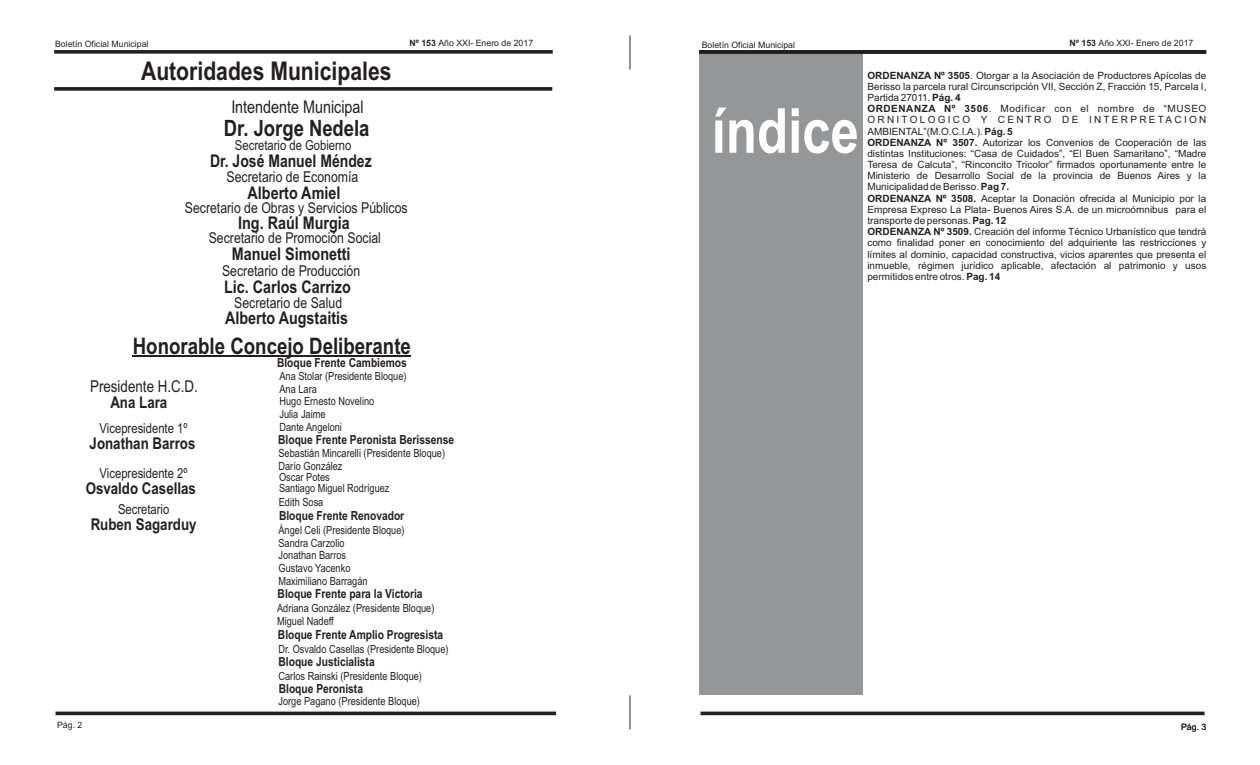
<style>
.page{position:relative;width:1260px;height:765px;background:#fff}
.page>*{position:absolute;margin:0;border:0;box-sizing:border-box;transform-origin:0 0}
.t1{font:700 62.12px "Arial Narrow";color:#fff}
.t2{font:700 25.75px "Arial Narrow";color:#231f20}
.t3{font:700 22.75px "Arial Narrow";color:#231f20}
.t4{font:700 22.5px "Arial Narrow";color:#231f20}
.t5{font:700 17.5px/31.6px "Arial Narrow";color:#231f20;text-align:center}
.t6{font:17.5px "Arial Narrow";color:#231f20}
.t7{font:16.38px "Arial Narrow";color:#231f20}
.t8{font:700 16.25px "Arial Narrow";color:#231f20}
.t9{font:15px/31.6px "Arial Narrow";color:#231f20;text-align:center}
.t10{font:13.75px "Arial Narrow";color:#231f20}
.t11{font:700 12.5px/26.9px "Arial Narrow";color:#231f20}
.t12{font:11.25px/12.8px "Arial Narrow";color:#231f20}
.t13{font:10px/11.1px "Arial";color:#231f20}
.t14{font:10px/11.1px "Arial";letter-spacing:.23em;color:#231f20;text-align:right}
.t15{font:700 10px "Arial";color:#231f20}
.t16{font:8.75px "Arial";color:#231f20}
.s1{font-weight:700}
</style>
<div class="page">
<hr style="left:630px;top:36px;width:1px;height:34px;background:#231f20">
<hr style="left:630px;top:695px;width:1px;height:34px;background:#231f20">
<hr style="left:56px;top:712px;width:500px;height:3px;background:#231f20">
<svg style="left:54px;top:50px;width:499px;height:4px;background:#383435"></svg>
<svg style="left:54px;top:87px;width:498px;height:4px;background:#383435"></svg>
<hr style="left:699px;top:50px;width:507px;height:4px;background:#231f20">
<div style="left:699px;top:54px;width:164px;height:640px;background:#949698"></div>
<hr style="left:701px;top:712px;width:504px;height:3px;background:#231f20">
<hr style="left:133px;top:356px;width:278px;height:1px;background:#231f20">
<p class="t16" style="left:55px;top:41px;width:95px">Boletín Oficial Municipal</p>
<p class="t16" style="left:409px;top:40px;width:125px"><span class="s1">Nº 153</span> Año XXI- Enero de 2017</p>
<p class="t16" style="left:702px;top:41px;width:95px">Boletín Oficial Municipal</p>
<p class="t16" style="left:1070px;top:40px;width:125px"><span class="s1">Nº 153</span> Año XXI- Enero de 2017</p>
<h2 class="t2" style="left:141px;top:61px;width:252px">Autoridades Municipales</h2>
<h3 class="t6" style="left:231px;top:100px;width:134px">Intendente Municipal</h3>
<h3 class="t4" style="left:224px;top:119px;width:147px">Dr. Jorge Nedela</h3>
<h3 class="t10" style="left:235px;top:140px;width:118px">Secretario de Gobierno</h3>
<h3 class="t9" style="left:226px;top:162px;width:133px">Secretario de Economía</h3>
<h3 class="t5" style="left:210px;top:147px;width:163px">Dr. José Manuel Méndez<br>Alberto Amiel</h3>
<h3 class="t9" style="left:185px;top:193px;width:224px">Secretario de Obras y Servicios Públicos</h3>
<h3 class="t5" style="left:238px;top:209px;width:113px">Ing. Raúl Murgia</h3>
<h3 class="t9" style="left:209px;top:223px;width:174px">Secretario de Promoción Social</h3>
<h3 class="t9" style="left:222px;top:257px;width:140px">Secretario de Producción<br>Secretario de Salud</h3>
<h3 class="t5" style="left:224px;top:239px;width:128px;line-height:33px">Manuel Simonetti<br>Lic. Carlos Carrizo</h3>
<h3 class="t5" style="left:225px;top:303px;width:125px">Alberto Augstaitis</h3>
<h3 class="t3" style="left:133px;top:337px;width:280px">Honorable Concejo Deliberante</h3>
<p class="t12" style="left:279px;top:371px;width:129px">Ana Stolar (Presidente Bloque)<br>Ana Lara<br>Hugo Ernesto Novelino<br>Julia Jaime<br>Dante Angeloni</p>
<p class="t11" style="left:277px;top:351px;width:131px">Bloque Frente Cambiemos</p>
<h3 class="t7" style="left:90px;top:381px;width:109px">Presidente H.C.D.</h3>
<h3 class="t8" style="left:110px;top:397px;width:59px">Ana Lara</h3>
<h3 class="t10" style="left:100px;top:423px;width:89px">Vicepresidente 1º</h3>
<h3 class="t10" style="left:100px;top:468px;width:89px">Vicepresidente 2º</h3>
<h3 class="t10" style="left:118px;top:504px;width:53px">Secretario</h3>
<p class="t11" style="left:278px;top:428px;width:178px">Bloque Frente Peronista Berissense</p>
<h3 class="t8" style="left:90px;top:438px;width:107px">Jonathan Barros</h3>
<h3 class="t8" style="left:86px;top:482px;width:112px">Osvaldo Casellas</h3>
<h3 class="t8" style="left:91px;top:519px;width:107px">Ruben Sagarduy</h3>
<p class="t12" style="left:279px;top:448px;width:168px">Sebastián Mincarelli (Presidente Bloque)<br>Darío González</p>
<p class="t12" style="left:279px;top:472px;width:112px;line-height:11.2px">Oscar Potes<br>Santiago Miguel Rodríguez</p>
<p class="t12" style="left:279px;top:497px;width:46px">Edith Sosa</p>
<p class="t11" style="left:279px;top:503px;width:127px">Bloque Frente Renovador</p>
<p class="t12" style="left:279px;top:524px;width:128px">Ángel Celi (Presidente Bloque)<br>Sandra Carzolio<br>Jonathan Barros<br>Gustavo Yacenko<br>Maximiliano Barragán</p>
<p class="t11" style="left:278px;top:582px;width:147px">Bloque Frente para la Victoria</p>
<p class="t12" style="left:277px;top:603px;width:159px">Adriana González (Presidente Bloque)<br>Miguel Nadeff</p>
<p class="t11" style="left:278px;top:622px;width:167px">Bloque Frente Amplio Progresista</p>
<p class="t12" style="left:278px;top:643px;width:172px">Dr. Osvaldo Casellas (Presidente Bloque)</p>
<p class="t16" style="left:57px;top:722px;width:27px">Pág. 2</p>
<p class="t11" style="left:278px;top:650px;width:98px">Bloque Justicialista<br>Bloque Peronista</p>
<p class="t12" style="left:278px;top:671px;width:145px">Carlos Rainski (Presidente Bloque)</p>
<p class="t12" style="left:278px;top:696px;width:143px">Jorge Pagano (Presidente Bloque)</p>
<h1 class="t1" style="left:712px;top:108px;width:149px">índice</h1>
<p class="t13" style="left:867px;top:71px;width:340px"><span class="s1">ORDENANZA Nº 3505</span>. Otorgar a la Asociación de Productores Apícolas de</p>
<p class="t13" style="left:867px;top:93px;width:180px">Partida 27011. <span class="s1">Pág. 4<br>ORDENANZA Nº 3506</span>. Modificar</p>
<p class="t13" style="left:867px;top:126px;width:147px">AMBIENTAL”(M.O.C.I.A.). <span class="s1">Pág. 5<br>ORDENANZA Nº 3507.</span></p>
<p class="t13" style="left:867px;top:82px;width:340px">Berisso la parcela rural Circunscripción VII, Sección Z, Fracción 15, Parcela I,</p>
<p class="t14" style="left:867px;top:104px;width:340px">con el nombre de “MUSEO<br>ORNITOLOGICO Y CENTRO DE INTERPRETACION</p>
<p class="t13" style="left:983px;top:138px;width:225px">Autorizar los Convenios de Cooperación de las</p>
<p class="t13" style="left:867px;top:149px;width:340px">distintas Instituciones: “Casa de Cuidados”, “El Buen Samaritano”, “Madre</p>
<p class="t13" style="left:867px;top:160px;width:340px">Teresa de Calcuta”, “Rinconcito Tricolor” firmados oportunamente entre le</p>
<p class="t13" style="left:867px;top:171px;width:340px">Ministerio de Desarrollo Social de la provincia de Buenos Aires y la</p>
<p class="t13" style="left:867px;top:182px;width:143px">Municipalidad de Berisso. <span class="s1">Pag 7.</span></p>
<p class="t13" style="left:981px;top:193px;width:227px">Aceptar la Donación ofrecida al Municipio por la</p>
<p class="t13" style="left:867px;top:205px;width:340px">Empresa Expreso La Plata- Buenos Aires S.A. de un microómnibus para el</p>
<p class="t13" style="left:867px;top:216px;width:140px">transporte de personas. <span class="s1">Pag. 12</span></p>
<p class="t13" style="left:867px;top:238px;width:340px;text-align:justify">como finalidad poner en conocimiento del adquiriente las restricciones y límites al dominio, capacidad constructiva, vicios aparentes que presenta el inmueble, régimen jurídico aplicable, afectación al patrimonio y usos permitidos entre otros. <span class="s1">Pag. 14</span></p>
<p class="t15" style="left:867px;top:194px;width:110px">ORDENANZA Nº 3508.</p>
<p class="t13" style="left:867px;top:227px;width:340px"><span class="s1">ORDENANZA Nº 3509.</span> Creación del informe Técnico Urbanístico que tendrá</p>
<p class="t16" style="left:1181px;top:724px;width:27px">Pág. 3</p>
</div>
